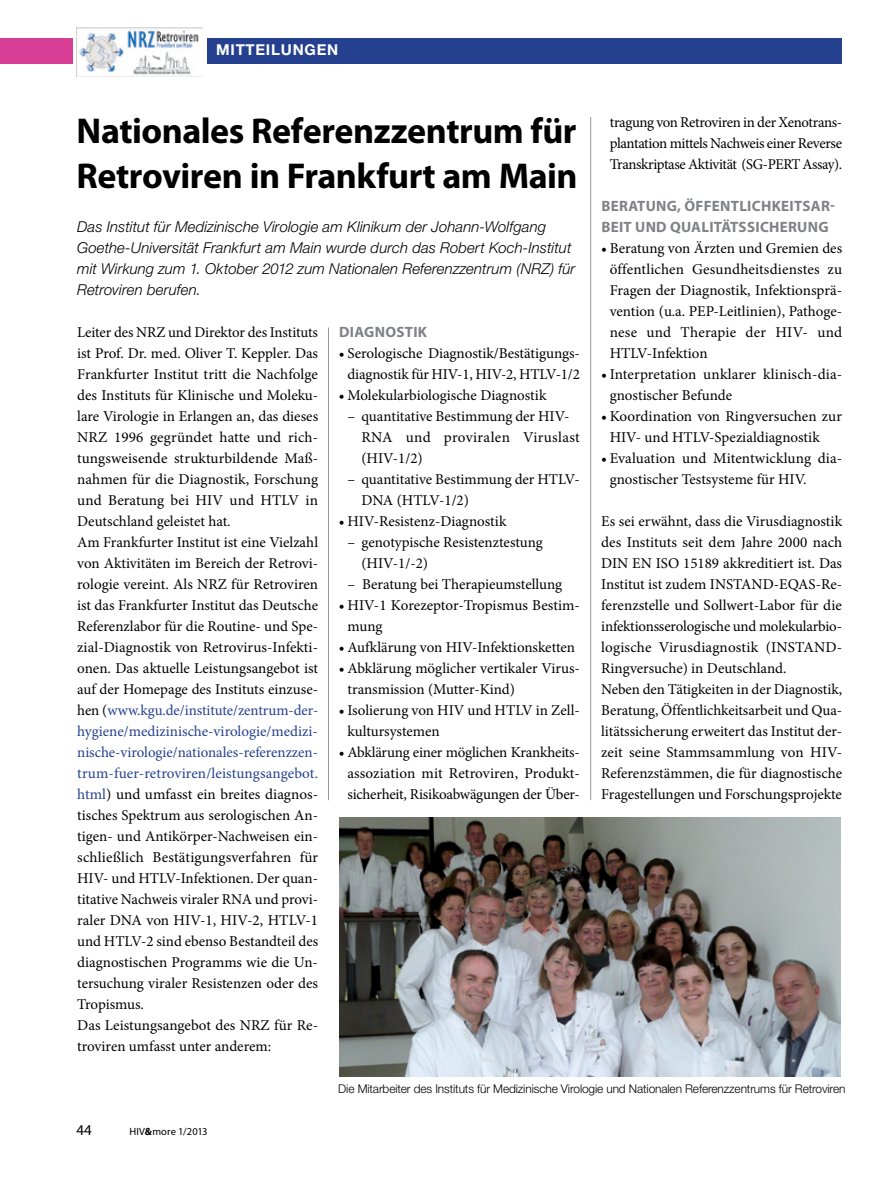
<style>
.page{position:relative;width:893px;height:1191px;background:#fff}
.page>*{position:absolute;margin:0;border:0;box-sizing:border-box;transform-origin:0 0}
.t1{font:700 36px/45px "Myriad Pro";letter-spacing:-.015em;color:#000}
.t2{font:15px/21px "Minion Pro";color:#000}
.t3{font:italic 300 15px/21px "Helvetica Neue";letter-spacing:.005em;color:#000}
.t4{font:700 15px/21px "Myriad Pro";letter-spacing:.02em;color:#808285}
.t5{font:700 15px "Helvetica Neue";letter-spacing:.05em;color:#fff}
.t6{font:15px "Myriad Pro";color:#000}
.t7{font:300 12px "Helvetica Neue";letter-spacing:-.01em;color:#000}
.t8{font:10.5px "Myriad Pro";letter-spacing:.01em;color:#000}
.s1{color:#25408f}
.s2{font-weight:700}
</style>
<div class="page">
<div style="left:208px;top:39px;width:634px;height:25px;background:#25408f"></div>
<div style="left:0;top:39px;width:72px;height:25px;background:#d83d96"></div>
<img style="left:340px;top:818px;width:501px;height:258px">
<hr style="left:590px;top:117px;width:1px;height:683px;background:#939598">
<hr style="left:328px;top:327px;width:1px;height:473px;background:#939598">
<img style="left:76px;top:28px;width:127px;height:49px">
<p class="t5" style="left:216px;top:40px;width:124px">MITTEILUNGEN</p>
<h1 class="t1" style="left:77px;top:107px;width:503px">Nationales Referenzzentrum für<br>Retroviren in Frankfurt am Main</h1>
<p class="t3" style="left:77px;top:216px;width:500px">Das Institut für Medizinische Virologie am Klinikum der Johann-Wolfgang Goethe-Universität Frankfurt am Main wurde durch das Robert Koch-Institut mit Wirkung zum 1. Oktober 2012 zum Nationalen Referenzzentrum (NRZ) für Retroviren berufen.</p>
<p class="t2" style="left:77px;top:322px;width:243px">Leiter des NRZ und Direktor des Instituts ist Prof. Dr. med. Oliver T. Keppler. Das Frankfurter Institut tritt die Nachfolge des Instituts für Klinische und Moleku&shy;lare Virologie in Erlangen an, das dieses NRZ 1996 gegründet hatte und rich&shy;tungsweisende strukturbildende Maß&shy;nahmen für die Diagnostik, Forschung und Beratung bei HIV und HTLV in Deutschland geleistet hat.<br>Am Frankfurter Institut ist eine Vielzahl von Aktivitäten im Bereich der Retrovi&shy;rologie vereint. Als NRZ für Retroviren ist das Frankfurter Institut das Deutsche Referenzlabor für die Routine- und Spe&shy;zial-Diagnostik von Retrovirus-Infekti&shy;onen. Das aktuelle Leistungsangebot ist auf der Homepage des Instituts einzuse&shy;hen (<span class="s1">www.kgu.de/institute/zentrum-der&shy;hygiene/medizinische-virologie/medizi&shy;nische-virologie/nationales-referenzzen&shy;trum-fuer-retroviren/leistungsangebot. html</span>) und umfasst ein breites diagnos&shy;tisches Spektrum aus serologischen An&shy;tigen- und Antikörper-Nachweisen ein&shy;schließlich Bestätigungsverfahren für HIV- und HTLV-Infektionen. Der quan&shy;titative Nachweis viraler RNA und provi&shy;raler DNA von HIV-1, HIV-2, HTLV-1 und HTLV-2 sind ebenso Bestandteil des diagnostischen Programms wie die Un&shy;tersuchung viraler Resistenzen oder des Tropismus.<br>Das Leistungsangebot des NRZ für Re&shy;troviren umfasst unter anderem:</p>
<p class="t4" style="left:339px;top:321px;width:90px">Diagnostik</p>
<p class="t2" style="left:339px;top:343px;width:243px;text-align:center">• Serologische Diagnostik/Bestätigungs&shy;diagnostik für HIV-1, HIV-2, HTLV-1/2</p>
<p class="t2" style="left:339px;top:385px;width:209px">• Molekularbiologische Diagnostik</p>
<p class="t2" style="left:361px;top:406px;width:220px;text-indent:-14px">– quantitative Bestimmung der HIV-<br>RNA und proviralen Viruslast (HIV-1/2)</p>
<p class="t2" style="left:361px;top:469px;width:220px;text-indent:-14px">– quantitative Bestimmung der HTLV-<br>DNA (HTLV-1/2)</p>
<p class="t2" style="left:339px;top:511px;width:169px">• HIV-Resistenz-Diagnostik</p>
<p class="t2" style="left:361px;top:532px;width:183px;text-indent:-14px">– genotypische Resistenztestung (HIV-1/-2)</p>
<p class="t2" style="left:347px;top:574px;width:216px">– Beratung bei Therapieumstellung</p>
<p class="t2" style="left:347px;top:595px;width:234px;text-indent:-9px">• HIV-1 Korezeptor-Tropismus Bestim&shy;mung</p>
<p class="t2" style="left:339px;top:637px;width:238px">• Aufklärung von HIV-Infektionsketten</p>
<p class="t2" style="left:347px;top:658px;width:234px;text-indent:-9px">• Abklärung möglicher vertikaler Virus&shy;transmission (Mutter-Kind)</p>
<p class="t2" style="left:347px;top:700px;width:234px;text-indent:-9px">• Isolierung von HIV und HTLV in Zell&shy;kultursystemen</p>
<p class="t2" style="left:339px;top:742px;width:243px;text-align:center">• Abklärung einer möglichen Krankheits&shy;assoziation mit Retroviren, Produkt&shy;sicherheit, Risikoabwägungen der Über-</p>
<p class="t2" style="left:610px;top:112px;width:234px;text-align:justify">tragung von Retroviren in der Xenotrans&shy;plantation mittels Nachweis einer Reverse Transkriptase Aktivität (SG-PERT Assay).</p>
<p class="t4" style="left:601px;top:195px;width:235px">Beratung, Öffentlichkeitsar&shy;beit und Qualitätssicherung</p>
<p class="t2" style="left:610px;top:238px;width:234px;text-align:justify;text-indent:-9px">• Beratung von Ärzten und Gremien des öffentlichen Gesundheitsdienstes zu Fragen der Diagnostik, Infektionsprä&shy;vention (u.a. PEP-Leitlinien), Pathoge&shy;nese und Therapie der HIV- und HTLV-Infektion</p>
<p class="t2" style="left:610px;top:364px;width:234px;text-indent:-9px">• Interpretation unklarer klinisch-dia&shy;gnostischer Befunde</p>
<p class="t2" style="left:610px;top:406px;width:234px;text-indent:-9px">• Koordination von Ringversuchen zur<br>HIV- und HTLV-Spezialdiagnostik</p>
<p class="t2" style="left:610px;top:448px;width:234px;text-indent:-9px">• Evaluation und Mitentwicklung dia&shy;gnostischer Testsysteme für HIV.</p>
<p class="t2" style="left:601px;top:511px;width:243px">Es sei erwähnt, dass die Virusdiagnostik des Instituts seit dem Jahre 2000 nach DIN EN ISO 15189 akkreditiert ist. Das Institut ist zudem INSTAND-EQAS-Re&shy;ferenzstelle und Sollwert-Labor für die infektionsserologische und molekularbio&shy;logische Virusdiagnostik (INSTAND-Ringversuche) in Deutschland.<br>Neben den Tätigkeiten in der Diagnostik, Beratung, Öffentlichkeitsarbeit und Qua&shy;litätssicherung erweitert das Institut der&shy;zeit seine Stammsammlung von HIV-Referenzstämmen, die für diagnostische Fragestellungen und Forschungsprojekte</p>
<p class="t6" style="left:77px;top:1121px;width:17px">44</p>
<p class="t8" style="left:130px;top:1125px;width:80px">HIV<span class="s2">&amp;</span>more 1/2013</p>
<p class="t7" style="left:338px;top:1081px;width:509px">Die Mitarbeiter des Instituts für Medizinische Virologie und Nationalen Referenzzentrums für Retroviren</p>
</div>
